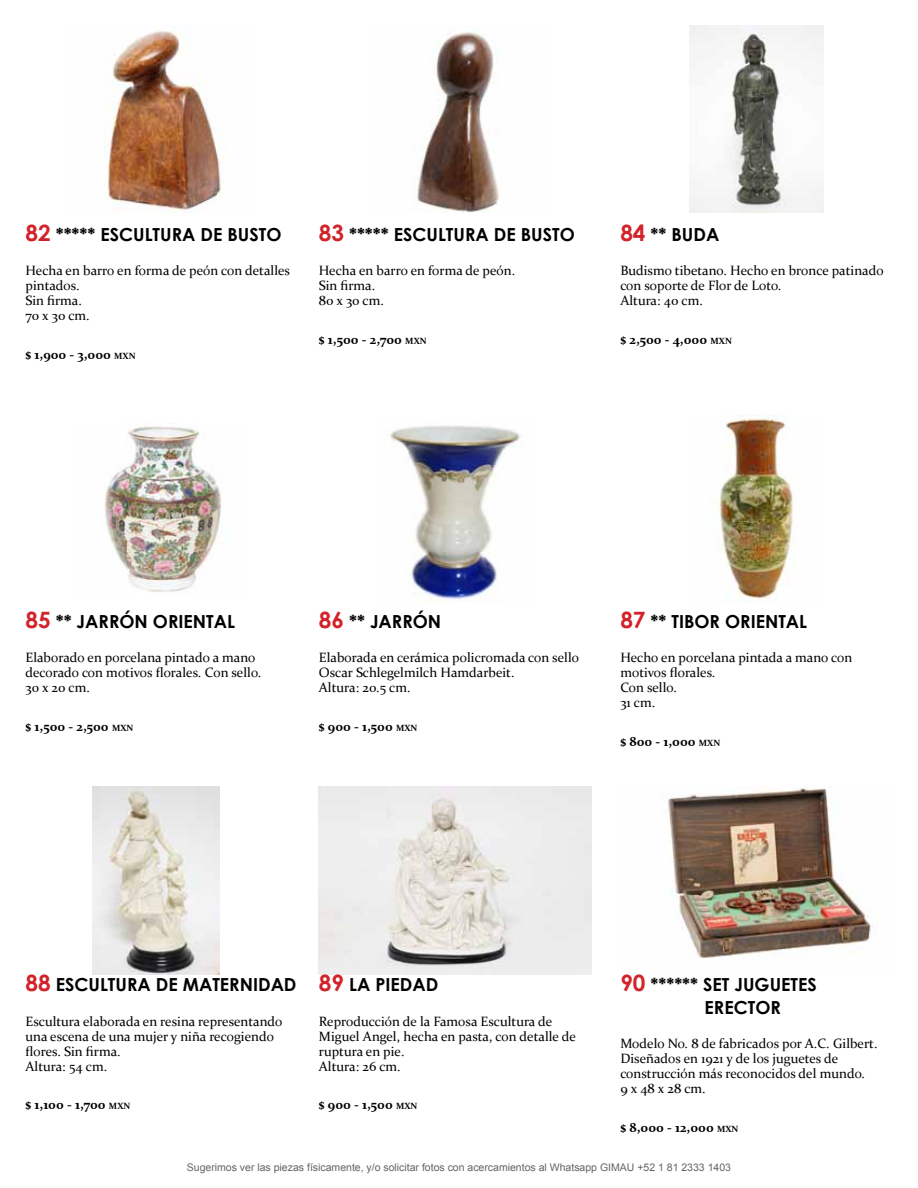
<style>
.page{position:relative;width:918px;height:1188px;background:#fff}
.page>*{position:absolute;margin:0;border:0;box-sizing:border-box;transform-origin:0 0}
.t1{font:700 18px/22.5px "Century Gothic";color:#000}
.t2{font:13.5px/15px "Constantia";color:#000}
.t3{font:700 13.5px "Constantia";color:#000}
.t4{font:10.5px "Arial";color:#636466}
.s1{font-size:22.5px;color:#d2232a}
.s2{font-size:9px}
</style>
<div class="page">
<img style="left:104px;top:30px;width:122px;height:183px">
<img style="left:413px;top:32px;width:86px;height:181px">
<img style="left:690px;top:26px;width:133px;height:187px">
<img style="left:104px;top:426px;width:118px;height:166px">
<img style="left:389px;top:425px;width:131px;height:178px">
<img style="left:717px;top:415px;width:78px;height:188px">
<img style="left:93px;top:787px;width:126px;height:188px">
<img style="left:319px;top:787px;width:272px;height:188px">
<img style="left:668px;top:787px;width:210px;height:171px">
<h1 class="t1" style="left:26px;top:222px;width:257px"><span class="s1">82</span> ***** ESCULTURA DE BUSTO</h1>
<p class="t2" style="left:26px;top:263px;width:266px">Hecha en barro en forma de peón con detalles pintados.<br>Sin firma.<br>70 x 30 cm.</p>
<p class="t3" style="left:26px;top:345px;width:112px">$ 1,900 - 3,000 <span class="s2">MXN</span></p>
<h1 class="t1" style="left:319px;top:222px;width:257px"><span class="s1">83</span> ***** ESCULTURA DE BUSTO</h1>
<p class="t2" style="left:319px;top:263px;width:198px">Hecha en barro en forma de peón.<br>Sin firma.<br>80 x 30 cm.</p>
<p class="t3" style="left:319px;top:330px;width:109px">$ 1,500 - 2,700 <span class="s2">MXN</span></p>
<h1 class="t1" style="left:620px;top:222px;width:101px"><span class="s1">84</span> ** BUDA</h1>
<p class="t2" style="left:620px;top:263px;width:265px">Budismo tibetano. Hecho en bronce patinado con soporte de Flor de Loto.<br>Altura: 40 cm.</p>
<p class="t3" style="left:620px;top:330px;width:113px">$ 2,500 - 4,000 <span class="s2">MXN</span></p>
<h1 class="t1" style="left:26px;top:609px;width:211px"><span class="s1">85</span> ** JARRÓN ORIENTAL</h1>
<p class="t2" style="left:26px;top:649px;width:237px">Elaborado en porcelana pintado a mano decorado con motivos florales. Con sello.<br>30 x 20 cm.</p>
<p class="t3" style="left:26px;top:717px;width:109px">$ 1,500 - 2,500 <span class="s2">MXN</span></p>
<h1 class="t1" style="left:319px;top:609px;width:124px"><span class="s1">86</span> ** JARRÓN</h1>
<p class="t2" style="left:319px;top:649px;width:262px">Elaborada en cerámica policromada con sello<br>Oscar Schlegelmilch Hamdarbeit.<br>Altura: 20.5 cm.</p>
<p class="t3" style="left:319px;top:717px;width:100px">$ 900 - 1,500 <span class="s2">MXN</span></p>
<h1 class="t1" style="left:620px;top:609px;width:188px"><span class="s1">87</span> ** TIBOR ORIENTAL</h1>
<p class="t2" style="left:620px;top:649px;width:234px">Hecho en porcelana pintada a mano con motivos florales.<br>Con sello.<br>31 cm.</p>
<p class="t3" style="left:620px;top:732px;width:101px">$ 800 - 1,000 <span class="s2">MXN</span></p>
<h1 class="t1" style="left:26px;top:973px;width:273px"><span class="s1">88</span> ESCULTURA DE MATERNIDAD</h1>
<p class="t2" style="left:26px;top:1013px;width:259px">Escultura elaborada en resina representando una escena de una mujer y niña recogiendo flores. Sin firma.<br>Altura: 54 cm.</p>
<p class="t3" style="left:26px;top:1095px;width:106px">$ 1,100 - 1,700 <span class="s2">MXN</span></p>
<h1 class="t1" style="left:705px;top:973px;width:114px;text-indent:-84px"><span class="s1">90</span> ****** SET JUGUETES<br>ERECTOR</h1>
<p class="t2" style="left:620px;top:1035px;width:259px">Modelo No. 8 de fabricados por A.C. Gilbert.<br>Diseñados en 1921 y de los juguetes de construcción más reconocidos del mundo.<br>9 x 48 x 28 cm.</p>
<p class="t3" style="left:620px;top:1118px;width:120px">$ 8,000 - 12,000 <span class="s2">MXN</span></p>
<p class="t4" style="left:187px;top:1160px;width:546px">Sugerimos ver las piezas físicamente, y/o solicitar fotos con acercamientos al Whatsapp GIMAU +52 1 81 2333 1403</p>
<h1 class="t1" style="left:319px;top:973px;width:121px"><span class="s1">89</span> LA PIEDAD</h1>
<p class="t2" style="left:319px;top:1013px;width:258px">Reproducción de la Famosa Escultura de<br>Miguel Angel, hecha en pasta, con detalle de ruptura en pie.<br>Altura: 26 cm.</p>
<p class="t3" style="left:319px;top:1095px;width:100px">$ 900 - 1,500 <span class="s2">MXN</span></p>
</div>
